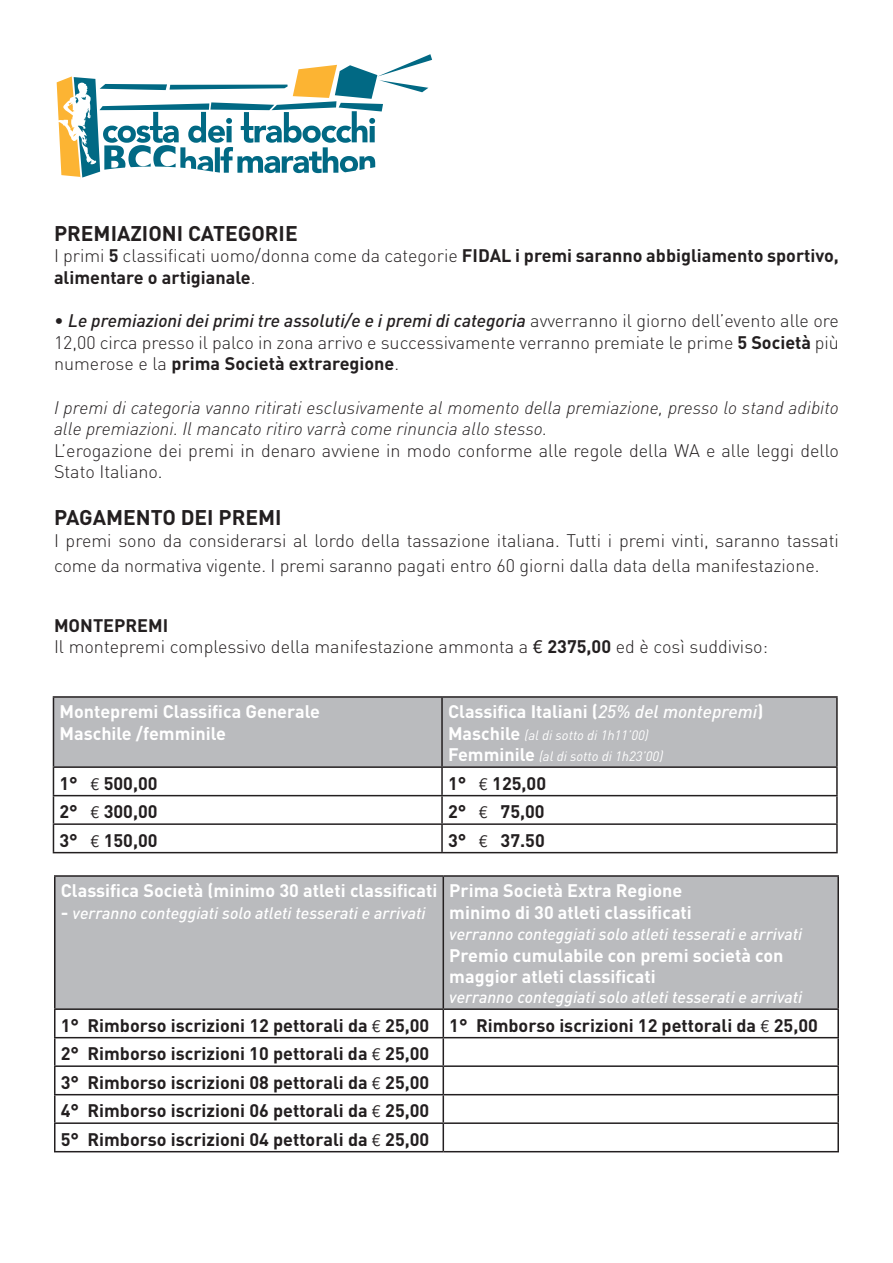
<style>
.page{position:relative;width:893px;height:1263px;background:#fff}
.page>*{position:absolute;margin:0;border:0;box-sizing:border-box;transform-origin:0 0}
.t1{font:700 21px "DIN";color:#231f20}
.t2{font:300 18px/21.6px "DIN";color:#231f20}
.t3{font:700 18px/28.5px "DIN";color:#231f20}
.t4{font:700 18px/21.6px "DIN";color:#fff}
.t5{font:italic 300 18px/21.6px "DIN";color:#231f20}
.t6{font:italic 500 16.5px "DIN";color:#fff}
.t7{font:italic 13.5px/21.6px "DIN";color:#fff}
.s1{font-weight:300}
.s2{font-weight:500;font-style:italic}
.s3{font-weight:700}
.s4{font-family:"Avenir";font-weight:500}
.s5{font-weight:700;font-style:normal;font-size:18px}
.s6{font-family:"Avenir";font-weight:400;font-size:16.5px}
</style>
<div class="page">
<div style="left:54px;top:698px;width:782px;height:68px;background:#babbbe"></div>
<hr style="left:441px;top:768px;width:2px;height:27px;background:#231f20">
<hr style="left:836px;top:768px;width:2px;height:27px;background:#231f20">
<hr style="left:53px;top:795px;width:389px;height:1px;background:#231f20">
<hr style="left:442px;top:795px;width:396px;height:1px;background:#231f20">
<hr style="left:441px;top:796px;width:2px;height:27px;background:#231f20">
<hr style="left:836px;top:796px;width:2px;height:27px;background:#231f20">
<hr style="left:53px;top:823px;width:389px;height:2px;background:#231f20">
<svg style="left:53px;top:768px;width:1px;height:84px"></svg>
<hr style="left:442px;top:823px;width:396px;height:2px;background:#231f20">
<hr style="left:441px;top:825px;width:2px;height:27px;background:#231f20">
<hr style="left:836px;top:825px;width:2px;height:27px;background:#231f20">
<hr style="left:53px;top:852px;width:389px;height:1px;background:#231f20">
<hr style="left:442px;top:852px;width:396px;height:1px;background:#231f20">
<hr style="left:53px;top:696px;width:389px;height:2px;background:#231f20">
<hr style="left:53px;top:698px;width:1px;height:68px;background:#231f20">
<hr style="left:53px;top:766px;width:389px;height:2px;background:#231f20">
<hr style="left:442px;top:696px;width:396px;height:2px;background:#231f20">
<hr style="left:441px;top:698px;width:2px;height:68px;background:#231f20">
<hr style="left:836px;top:698px;width:2px;height:68px;background:#231f20">
<hr style="left:442px;top:766px;width:396px;height:2px;background:#231f20">
<svg style="left:57px;top:54px;width:375px;height:125px"></svg>
<div style="left:56px;top:877px;width:781px;height:131px;background:#babbbe"></div>
<hr style="left:54px;top:1010px;width:2px;height:27px;background:#231f20">
<hr style="left:837px;top:1010px;width:2px;height:27px;background:#231f20">
<hr style="left:54px;top:1037px;width:389px;height:1px;background:#231f20">
<hr style="left:54px;top:1038px;width:2px;height:27px;background:#231f20">
<hr style="left:443px;top:1037px;width:396px;height:1px;background:#231f20">
<hr style="left:837px;top:1038px;width:2px;height:27px;background:#231f20">
<hr style="left:54px;top:1065px;width:389px;height:2px;background:#231f20">
<hr style="left:54px;top:1067px;width:2px;height:27px;background:#231f20">
<hr style="left:443px;top:1065px;width:396px;height:2px;background:#231f20">
<hr style="left:837px;top:1067px;width:2px;height:27px;background:#231f20">
<hr style="left:54px;top:1094px;width:389px;height:1px;background:#231f20">
<hr style="left:54px;top:1095px;width:2px;height:27px;background:#231f20">
<hr style="left:443px;top:1094px;width:396px;height:1px;background:#231f20">
<hr style="left:837px;top:1095px;width:2px;height:27px;background:#231f20">
<hr style="left:54px;top:1122px;width:389px;height:2px;background:#231f20">
<hr style="left:54px;top:1124px;width:2px;height:27px;background:#231f20">
<hr style="left:443px;top:1122px;width:396px;height:2px;background:#231f20">
<svg style="left:443px;top:1010px;width:1px;height:141px"></svg>
<hr style="left:837px;top:1124px;width:2px;height:27px;background:#231f20">
<hr style="left:54px;top:1151px;width:389px;height:1px;background:#231f20">
<hr style="left:443px;top:1151px;width:396px;height:1px;background:#231f20">
<hr style="left:54px;top:875px;width:389px;height:2px;background:#231f20">
<hr style="left:54px;top:877px;width:2px;height:131px;background:#231f20">
<hr style="left:54px;top:1008px;width:389px;height:2px;background:#231f20">
<hr style="left:443px;top:875px;width:396px;height:2px;background:#231f20">
<hr style="left:443px;top:877px;width:1px;height:131px;background:#231f20">
<hr style="left:837px;top:877px;width:2px;height:131px;background:#231f20">
<hr style="left:443px;top:1008px;width:396px;height:2px;background:#231f20">
<p class="t1" style="left:54px;top:219px;width:245px">PREMIAZIONI CATEGORIE</p>
<p class="t3" style="left:54px;top:244px;width:786px;line-height:21.6px"><span class="s1">I primi</span> 5 <span class="s1">classificati uomo/donna come da categorie</span> FIDAL i premi saranno abbigliamento sportivo, alimentare o artigianale<span class="s1">.</span></p>
<p class="t2" style="left:54px;top:310px;width:786px;text-align:justify">• <span class="s2">Le premiazioni dei primi tre assoluti/e e i premi di categoria</span> avverranno il giorno dell’evento alle ore 12,00 circa presso il palco in zona arrivo e successivamente verranno premiate le prime <span class="s3">5 Società</span> più numerose e la <span class="s3">prima Società extraregione</span>.</p>
<p class="t5" style="left:54px;top:396px;width:786px">I premi di categoria vanno ritirati esclusivamente al momento della premiazione, presso lo stand adibito alle premiazioni. Il mancato ritiro varrà come rinuncia allo stesso.</p>
<p class="t2" style="left:54px;top:439px;width:786px">L’erogazione dei premi in denaro avviene in modo conforme alle regole della WA e alle leggi dello<br>Stato Italiano.</p>
<p class="t1" style="left:54px;top:504px;width:229px">PAGAMENTO DEI PREMI</p>
<p class="t2" style="left:54px;top:527px;width:786px;line-height:25.2px">I premi sono da considerarsi al lordo della tassazione italiana. Tutti i premi vinti, saranno tassati come da normativa vigente. I premi saranno pagati entro 60 giorni dalla data della manifestazione.</p>
<p class="t2" style="left:54px;top:614px;width:715px"><span class="s3">MONTEPREMI<br></span>Il montepremi complessivo della manifestazione ammonta a <span class="s4">€</span> <span class="s3">2375,00</span> ed è così suddiviso:</p>
<p class="t4" style="left:59px;top:700px;width:262px">Montepremi Classifica Generale<br>Maschile /femminile</p>
<p class="t4" style="left:448px;top:700px;width:317px">Classifica Italiani (<span class="s2">25% del montepremi</span>)</p>
<p class="t7" style="left:448px;top:724px;width:217px"><span class="s5">Maschile</span> (al di sotto di 1h11’00)<br><span class="s5">Femminile</span> (al di sotto di 1h23’00)</p>
<p class="t3" style="left:59px;top:768px;width:100px">1° <span class="s6">€</span> 500,00</p>
<p class="t3" style="left:448px;top:768px;width:100px">1° <span class="s6">€</span> 125,00</p>
<p class="t3" style="left:59px;top:797px;width:100px">2° <span class="s6">€</span> 300,00</p>
<p class="t3" style="left:448px;top:797px;width:98px">2° <span class="s6">€</span> 75,00</p>
<p class="t3" style="left:59px;top:825px;width:100px">3° <span class="s6">€</span> 150,00</p>
<p class="t3" style="left:448px;top:825px;width:98px">3° <span class="s6">€</span> 37.50</p>
<p class="t4" style="left:61px;top:879px;width:378px">Classifica Società (minimo 30 atleti classificati</p>
<p class="t6" style="left:61px;top:902px;width:366px"><span class="s5">-</span> verranno conteggiati solo atleti tesserati e arrivati</p>
<p class="t4" style="left:449px;top:879px;width:244px">Prima Società Extra Regione minimo di 30 atleti classificati</p>
<p class="t6" style="left:449px;top:924px;width:354px">verranno conteggiati solo atleti tesserati e arrivati</p>
<p class="t4" style="left:449px;top:944px;width:336px">Premio cumulabile con premi società con maggior atleti classificati</p>
<p class="t6" style="left:449px;top:987px;width:354px">verranno conteggiati solo atleti tesserati e arrivati</p>
<p class="t3" style="left:61px;top:1010px;width:759px">1° Rimborso iscrizioni 12 pettorali da <span class="s6">€</span> 25,00 1° Rimborso iscrizioni 12 pettorali da <span class="s6">€</span> 25,00<br>2° Rimborso iscrizioni 10 pettorali da <span class="s6">€</span> 25,00<br>3° Rimborso iscrizioni 08 pettorali da <span class="s6">€</span> 25,00<br>4° Rimborso iscrizioni 06 pettorali da <span class="s6">€</span> 25,00<br>5° Rimborso iscrizioni 04 pettorali da <span class="s6">€</span> 25,00</p>
</div>
